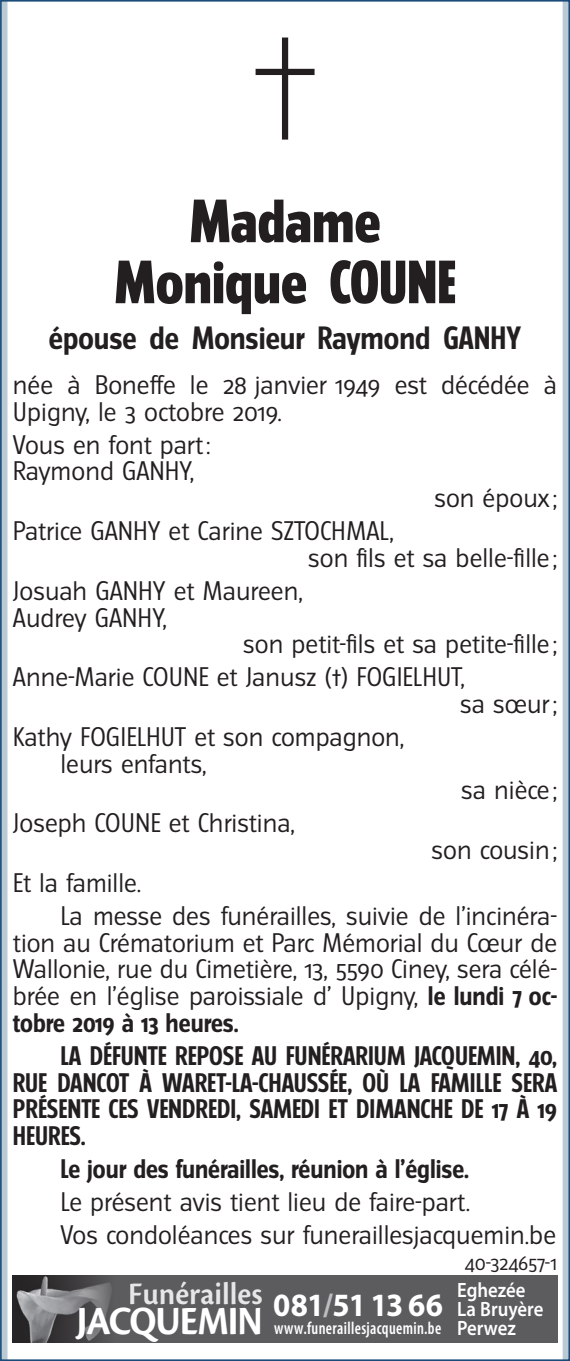
<style>
.page{position:relative;width:570px;height:1361px;background:#fff}
.page>*{position:absolute;margin:0;border:0;box-sizing:border-box;transform-origin:0 0}
.t1{font:800 54.6px/60.9px "Turmino";color:#231f20;text-align:center}
.t2{font:700 41.7px "Cronos Pro";letter-spacing:-.025em;color:#fff;scale:.91 1}
.t3{font:600 32.7px "Cronos Pro";color:#fff;scale:.95 1}
.t4{font:700 28.8px "Turmino";color:#231f20}
.t5{font:24px/26.7px "Turmino";color:#231f20}
.t6{font:700 24px/26.7px "Turmino";color:#231f20;text-align:justify}
.t7{font:600 20.7px/19.2px "Myriad Pro";color:#fff;scale:.9 1}
.t8{font:19.2px "Turmino";letter-spacing:-.015em;color:#231f20}
.t9{font:600 condensed 17.7px "Myriad Pro";letter-spacing:.02em;color:#fff;scale:.89 1}
.s1{font-weight:700}
</style>
<div class="page">
<svg style="left:0;top:0;width:8px;height:1361px;background:#94acbf"></svg>
<div style="left:562px;top:0;width:8px;height:1361px;background:#bacad5"></div>
<svg style="left:255px;top:38px;width:59px;height:102px"></svg>
<div style="left:13px;top:1275px;width:544px;height:68px;background:#5c5c5f"></div>
<img style="left:13px;top:1275px;width:98px;height:68px">
<h1 class="t1" style="left:114px;top:191px;width:343px">Madame<br>Monique COUNE</h1>
<p class="t4" style="left:49px;top:320px;width:473px">épouse de Monsieur Raymond GANHY</p>
<p class="t5" style="left:13px;top:371px;width:545px">née à Boneffe le 28 janvier 1949 est décédée à<br>Upigny, le 3 octobre 2019.</p>
<p class="t5" style="left:13px;top:431px;width:199px">Vous en font part:<br>Raymond GANHY,</p>
<p class="t5" style="left:434px;top:484px;width:124px">son époux;</p>
<p class="t5" style="left:308px;top:518px;width:250px;text-indent:-295px">Patrice GANHY et Carine SZTOCHMAL,<br>son fils et sa belle-fille;</p>
<p class="t5" style="left:13px;top:577px;width:291px">Josuah GANHY et Maureen,</p>
<p class="t5" style="left:13px;top:604px;width:156px">Audrey GANHY,</p>
<p class="t5" style="left:243px;top:631px;width:315px">son petit-fils et sa petite-fille;</p>
<p class="t5" style="left:460px;top:664px;width:99px;text-indent:-447px">Anne-Marie COUNE et Janusz (†) FOGIELHUT,<br>sa sœur;</p>
<p class="t5" style="left:60px;top:723px;width:345px;text-indent:-47px">Kathy FOGIELHUT et son compagnon, leurs enfants,</p>
<p class="t5" style="left:461px;top:777px;width:97px">sa nièce;</p>
<p class="t5" style="left:13px;top:810px;width:283px">Joseph COUNE et Christina,</p>
<p class="t5" style="left:431px;top:836px;width:127px">son cousin;</p>
<p class="t5" style="left:60px;top:866px;width:498px;line-height:33px;text-indent:-47px">Et la famille.<br>La messe des funérailles, suivie de l’incinéra-</p>
<p class="t5" style="left:13px;top:929px;width:545px;text-align:justify">tion au Crématorium et Parc Mémorial du Cœur de Wallonie, rue du Cimetière, 13, 5590 Ciney, sera célé&shy;brée en l’église paroissiale d’ Upigny, <span class="s1">le lundi 7 oc&shy;tobre 2019 à 13 heures.</span></p>
<p class="t6" style="left:13px;top:1042px;width:545px;text-indent:47px">LA DÉFUNTE REPOSE AU FUNÉRARIUM JACQUEMIN, 40, RUE DANCOT À WARET-LA-CHAUSSÉE, OÙ LA FAMILLE SERA PRÉSENTE CES VENDREDI, SAMEDI ET DIMANCHE DE 17 À 19<br>HEURES.</p>
<p class="t6" style="left:60px;top:1155px;width:410px">Le jour des funérailles, réunion à l’église.</p>
<p class="t5" style="left:60px;top:1185px;width:497px;line-height:33px">Le présent avis tient lieu de faire-part.<br>Vos condoléances sur funeraillesjacquemin.be</p>
<p class="t8" style="left:465px;top:1250px;width:94px">40‑324657‑1</p>
<h3 class="t3" style="left:129px;top:1275px;width:142px">Funérailles</h3>
<p class="t7" style="left:457px;top:1279px;width:97px">Eghezée<br>La Bruyère<br>Perwez</p>
<h2 class="t2" style="left:77px;top:1297px;width:404px">JACQUEMIN <sup>081</sup><sup>/</sup><sup>51</sup> <sup>13</sup> <sup>66</sup></h2>
<p class="t9" style="left:274px;top:1319px;width:189px">www.funeraillesjacquemin.be</p>
</div>
